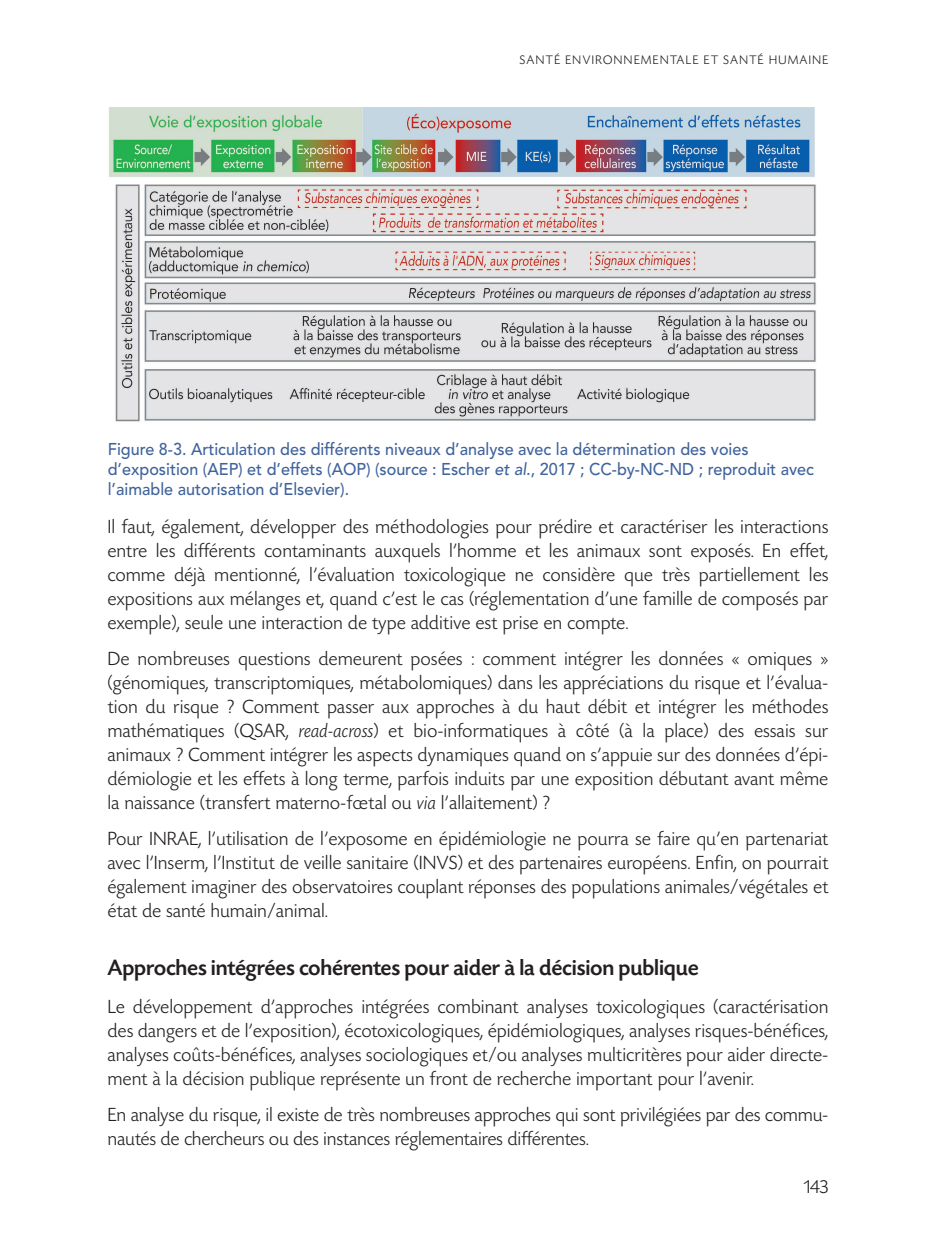
<style>
.page{position:relative;width:936px;height:1248px;background:#fff}
.page>*{position:absolute;margin:0;border:0;box-sizing:border-box;transform-origin:0 0}
.Titre2{font:500 23px "Today SHOP";letter-spacing:.02em;color:#231f20}
.Normal{font:300 20px/24px "Today SHOP";letter-spacing:.03em;color:#231f20;text-align:justify}
.Normal_avant_enumm{font:300 20px/24px "Today SHOP";letter-spacing:.02em;color:#231f20}
.quae-titre-figure{font:500 17px/20px "Avenir LT Std";color:#40639c;scale:.95 1}
.t1{font:300 13px "Today SHOP";color:#231f20}
.s1{font-style:italic}
</style>
<div class="page">
<img style="left:109px;top:108px;width:707px;height:314px">
<p class="t1" style="left:520px;top:53px;width:17px">Santé</p>
<p class="t1" style="left:565px;top:53px;width:36px">environnementale</p>
<p class="t1" style="left:703px;top:53px;width:29px">et santé</p>
<p class="t1" style="left:769px;top:53px;width:10px">humaine</p>
<p class="quae-titre-figure" style="left:108px;top:440px;width:744px">Figure 8-3. Articulation des différents niveaux d’analyse avec la détermination des voies d’exposition (AEP) et d’effets (AOP) (source : Escher <span class="s1">et al.</span>, 2017 ; CC-by-NC-ND ; reproduit avec l’aimable autorisation d’Elsevier).</p>
<p class="Normal" style="left:108px;top:515px;width:722px">Il faut, également, développer des méthodologies pour prédire et caractériser les interactions entre les différents contaminants auxquels l’homme et les animaux sont exposés. En effet, comme déjà mentionné, l’évaluation toxicologique ne considère que très partiellement les expositions aux mélanges et, quand c’est le cas (réglementation d’une famille de composés par exemple), seule une interaction de type additive est prise en compte.</p>
<p class="Normal" style="left:108px;top:647px;width:722px">De nombreuses questions demeurent posées : comment intégrer les données « omiques » (génomiques, transcriptomiques, métabolomiques) dans les appréciations du risque et l’évalua&shy;tion du risque ? Comment passer aux approches à du haut débit et intégrer les méthodes mathématiques (QSAR, <span class="s1">read-across</span>) et bio-informatiques à côté (à la place) des essais sur animaux ? Comment intégrer les aspects dynamiques quand on s’appuie sur des données d’épi&shy;démiologie et les effets à long terme, parfois induits par une exposition débutant avant même la naissance (transfert materno-fœtal ou <span class="s1">via</span> l’allaitement) ?</p>
<p class="Normal" style="left:108px;top:827px;width:722px">Pour INRAE, l’utilisation de l’exposome en épidémiologie ne pourra se faire qu’en partenariat avec l’Inserm, l’Institut de veille sanitaire (INVS) et des partenaires européens. Enfin, on pourrait également imaginer des observatoires couplant réponses des populations animales/végétales et état de santé humain/animal.</p>
<p class="Titre2" style="left:108px;top:955px;width:592px">Approches intégrées cohérentes pour aider à la décision publique</p>
<p class="Normal" style="left:108px;top:995px;width:722px">Le développement d’approches intégrées combinant analyses toxicologiques (caractérisation des dangers et de l’exposition), écotoxicologiques, épidémiologiques, analyses risques-bénéfices, analyses coûts-bénéfices, analyses sociologiques et/ou analyses multicritères pour aider directe&shy;ment à la décision publique représente un front de recherche important pour l’avenir.</p>
<p class="Normal_avant_enumm" style="left:108px;top:1103px;width:722px">En analyse du risque, il existe de très nombreuses approches qui sont privilégiées par des commu&shy;nautés de chercheurs ou des instances réglementaires différentes.</p>
<p class="Normal" style="left:804px;top:1175px;width:26px">143</p>
</div>
